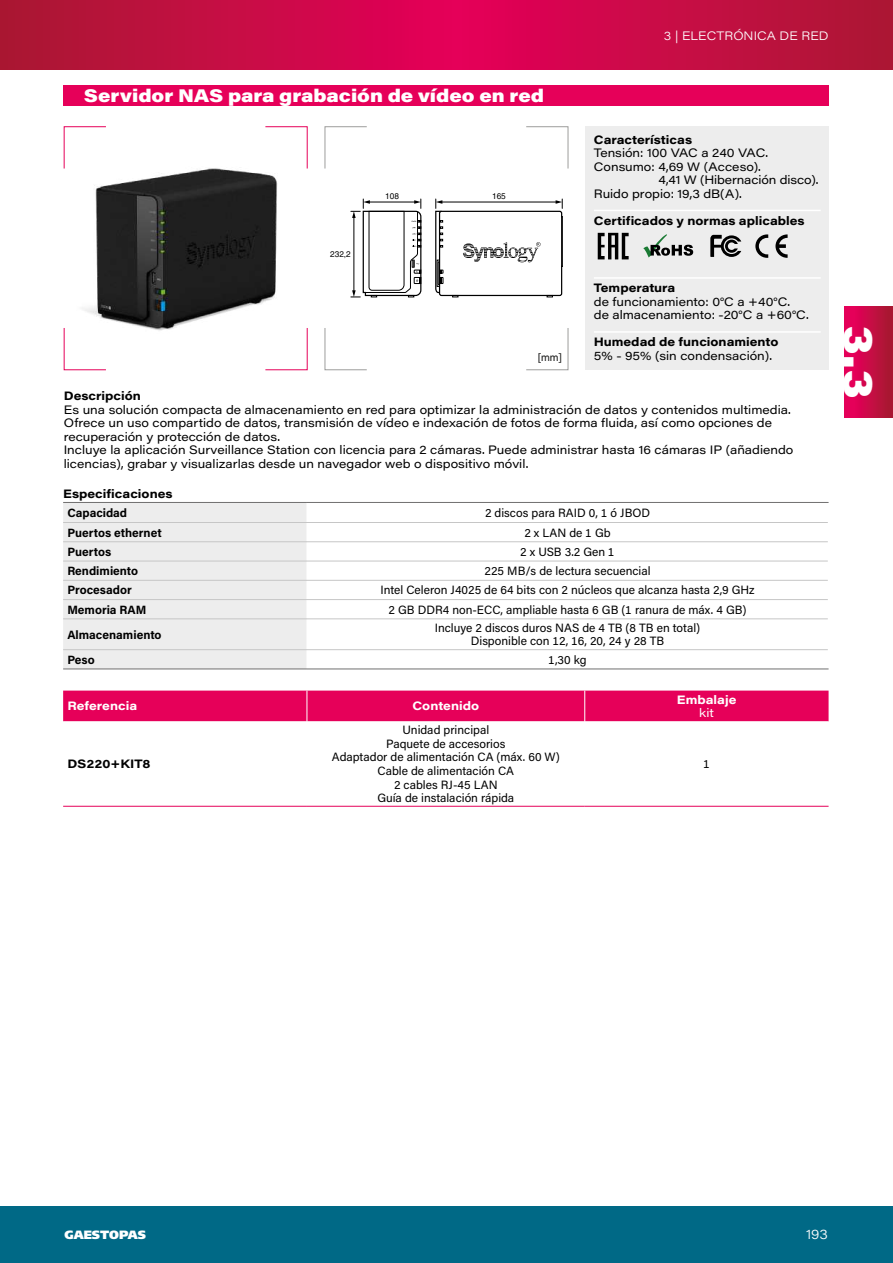
<style>
.page{position:relative;width:893px;height:1263px;background:#fff}
.page>*{position:absolute;margin:0;border:0;box-sizing:border-box;transform-origin:0 0}
.t1{font:900 42px "Acumin Pro Wide";color:#fff}
.t2{font:900 18px "Acumin Pro Wide";color:#fff}
.t3{font:13.5px "Acumin Variable Concept";color:#fff}
.t4{font:12px/13.5px "Acumin Pro Wide";color:#000}
.t5{font:12px/13.5px "Acumin Pro";color:#000;text-align:center}
.t6{font:700 12px "Acumin Pro Wide";color:#000}
.t7{font:700 12px "Acumin Pro";color:#000}
.t8{font:700 12px "Acumin Pro Wide";color:#fff}
.t9{font:300 12px "Acumin Pro Wide";letter-spacing:.01em;color:#fff}
.t10{font:900 12px "Frutiger LT Std";color:#fff}
.t11{font:12px "Acumin Pro Wide";color:#fff}
.t12{font:300 10.5px "Acumin Pro";color:#3c3c3b}
.t13{font:8.25px "Helvetica LT Std";color:#000}
</style>
<div class="page">
<svg style="left:0;top:0;width:893px;height:70px;background:#c60b45"></svg>
<div style="left:0;top:1206px;width:893px;height:57px;background:#006986"></div>
<div style="left:845px;top:307px;width:48px;height:110px;background:linear-gradient(to right,#ef0060,#a6192f)"></div>
<div style="left:585px;top:126px;width:244px;height:244px;background:#ededed"></div>
<hr style="left:594px;top:210px;width:227px;height:1px;background:#fff">
<svg style="left:598px;top:233px;width:31px;height:26px"></svg>
<svg style="left:643px;top:234px;width:50px;height:23px"></svg>
<svg style="left:710px;top:235px;width:31px;height:22px"></svg>
<svg style="left:755px;top:234px;width:13px;height:24px"></svg>
<svg style="left:775px;top:234px;width:13px;height:24px"></svg>
<hr style="left:594px;top:277px;width:227px;height:2px;background:#fff">
<hr style="left:594px;top:331px;width:227px;height:2px;background:#fff">
<svg style="left:324px;top:126px;width:245px;height:244px"></svg>
<div style="left:64px;top:85px;width:765px;height:20px;background:#e60059"></div>
<img style="left:64px;top:126px;width:244px;height:244px">
<div style="left:63px;top:691px;width:766px;height:30px;background:#e60059"></div>
<svg style="left:63px;top:721px;width:766px;height:85px"></svg>
<hr style="left:307px;top:691px;width:1px;height:30px;background:#fff">
<hr style="left:584px;top:691px;width:1px;height:30px;background:#fff">
<hr style="left:307px;top:721px;width:1px;height:85px;background:#fff">
<hr style="left:584px;top:721px;width:1px;height:85px;background:#fff">
<hr style="left:63px;top:806px;width:244px;height:1px;background:#e60059">
<hr style="left:307px;top:806px;width:278px;height:1px;background:#e60059">
<hr style="left:585px;top:806px;width:244px;height:1px;background:#e60059">
<div style="left:63px;top:503px;width:245px;height:165px;background:#ededed"></div>
<hr style="left:63px;top:502px;width:244px;height:1px;background:#706f6f">
<hr style="left:307px;top:502px;width:522px;height:1px;background:#706f6f">
<hr style="left:63px;top:522px;width:244px;height:1px;background:#c6c6c6">
<hr style="left:307px;top:522px;width:521px;height:1px;background:#c6c6c6">
<hr style="left:63px;top:541px;width:244px;height:1px;background:#c6c6c6">
<hr style="left:307px;top:541px;width:521px;height:1px;background:#c6c6c6">
<hr style="left:63px;top:561px;width:244px;height:1px;background:#c6c6c6">
<hr style="left:307px;top:561px;width:521px;height:1px;background:#c6c6c6">
<hr style="left:63px;top:580px;width:244px;height:1px;background:#c6c6c6">
<hr style="left:307px;top:580px;width:521px;height:1px;background:#c6c6c6">
<hr style="left:63px;top:668px;width:244px;height:1px;background:#706f6f">
<hr style="left:307px;top:668px;width:522px;height:1px;background:#706f6f">
<hr style="left:63px;top:599px;width:244px;height:1px;background:#c6c6c6">
<hr style="left:307px;top:599px;width:521px;height:1px;background:#c6c6c6">
<hr style="left:63px;top:618px;width:244px;height:1px;background:#c6c6c6">
<hr style="left:307px;top:618px;width:521px;height:1px;background:#c6c6c6">
<hr style="left:63px;top:649px;width:244px;height:1px;background:#c6c6c6">
<hr style="left:307px;top:649px;width:521px;height:1px;background:#c6c6c6">
<p class="t9" style="left:664px;top:27px;width:166px">3 | ELECTRÓNICA DE RED</p>
<h2 class="t2" style="left:84px;top:82px;width:461px">Servidor NAS para grabación de vídeo en red</h2>
<p class="t13" style="left:330px;top:249px;width:22px">232,2</p>
<p class="t13" style="left:385px;top:191px;width:15px">108</p>
<p class="t13" style="left:492px;top:191px;width:15px">165</p>
<p class="t12" style="left:538px;top:350px;width:26px">[mm]</p>
<p class="t6" style="left:594px;top:131px;width:100px">Características</p>
<p class="t4" style="left:594px;top:146px;width:176px">Tensión: 100 VAC a 240 VAC.</p>
<p class="t4" style="left:594px;top:159px;width:168px">Consumo: 4,69 W (Acceso).</p>
<p class="t4" style="left:658px;top:173px;width:162px">4,41 W (Hibernación disco).</p>
<p class="t4" style="left:594px;top:186px;width:149px">Ruido propio: 19,3 dB(A).</p>
<p class="t6" style="left:594px;top:212px;width:212px">Certificados y normas aplicables</p>
<p class="t6" style="left:594px;top:279px;width:83px">Temperatura</p>
<p class="t4" style="left:594px;top:294px;width:216px">de funcionamiento: 0°C a +40°C.<br>de almacenamiento: -20°C a +60°C.</p>
<p class="t6" style="left:594px;top:333px;width:186px">Humedad de funcionamiento</p>
<p class="t4" style="left:594px;top:348px;width:180px">5% - 95% (sin condensación).</p>
<p class="t6" style="left:64px;top:387px;width:79px">Descripción</p>
<p class="t4" style="left:64px;top:402px;width:731px">Es una solución compacta de almacenamiento en red para optimizar la administración de datos y contenidos multimedia.<br>Ofrece un uso compartido de datos, transmisión de vídeo e indexación de fotos de forma fluida, así como opciones de recuperación y protección de datos.<br>Incluye la aplicación Surveillance Station con licencia para 2 cámaras. Puede administrar hasta 16 cámaras IP (añadiendo licencias), grabar y visualizarlas desde un navegador web o dispositivo móvil.</p>
<p class="t6" style="left:63px;top:485px;width:111px">Especificaciones</p>
<p class="t7" style="left:67px;top:504px;width:61px">Capacidad</p>
<p class="t5" style="left:485px;top:505px;width:167px">2 discos para RAID 0, 1 ó JBOD</p>
<p class="t7" style="left:67px;top:524px;width:96px">Puertos ethernet</p>
<p class="t5" style="left:524px;top:525px;width:88px">2 x LAN de 1 Gb</p>
<p class="t7" style="left:67px;top:543px;width:45px">Puertos</p>
<p class="t5" style="left:520px;top:544px;width:96px">2 x USB 3.2 Gen 1</p>
<p class="t7" style="left:67px;top:562px;width:72px">Rendimiento</p>
<p class="t5" style="left:484px;top:564px;width:168px">225 MB/s de lectura secuencial</p>
<p class="t7" style="left:67px;top:582px;width:66px">Procesador</p>
<p class="t5" style="left:380px;top:583px;width:376px">Intel Celeron J4025 de 64 bits con 2 núcleos que alcanza hasta 2,9 GHz</p>
<p class="t7" style="left:67px;top:601px;width:81px">Memoria RAM</p>
<p class="t5" style="left:389px;top:602px;width:360px">2 GB DDR4 non-ECC, ampliable hasta 6 GB (1 ranura de máx. 4 GB)</p>
<p class="t7" style="left:67px;top:626px;width:96px">Almacenamiento</p>
<p class="t5" style="left:435px;top:620px;width:267px">Incluye 2 discos duros NAS de 4 TB (8 TB en total)<br>Disponible con 12, 16, 20, 24 y 28 TB</p>
<p class="t7" style="left:67px;top:651px;width:29px">Peso</p>
<p class="t5" style="left:548px;top:652px;width:40px">1,30 kg</p>
<p class="t8" style="left:67px;top:697px;width:71px">Referencia</p>
<p class="t8" style="left:412px;top:697px;width:68px">Contenido</p>
<p class="t8" style="left:677px;top:691px;width:61px">Embalaje</p>
<p class="t11" style="left:699px;top:704px;width:16px">kit</p>
<p class="t6" style="left:67px;top:755px;width:85px">DS220+KIT8</p>
<p class="t5" style="left:332px;top:723px;width:230px">Unidad principal<br>Paquete de accesorios<br>Adaptador de alimentación CA (máx. 60 W)<br>Cable de alimentación CA<br>2 cables RJ-45 LAN<br>Guía de instalación rápida</p>
<p class="t5" style="left:703px;top:757px;width:8px">1</p>
<h1 class="t1" style="left:890px;top:325px;width:75px;rotate:90deg">3.3</h1>
<p class="t10" style="left:64px;top:1227px;width:83px">GAESTOPAS</p>
<p class="t3" style="left:806px;top:1225px;width:23px">193</p>
</div>
